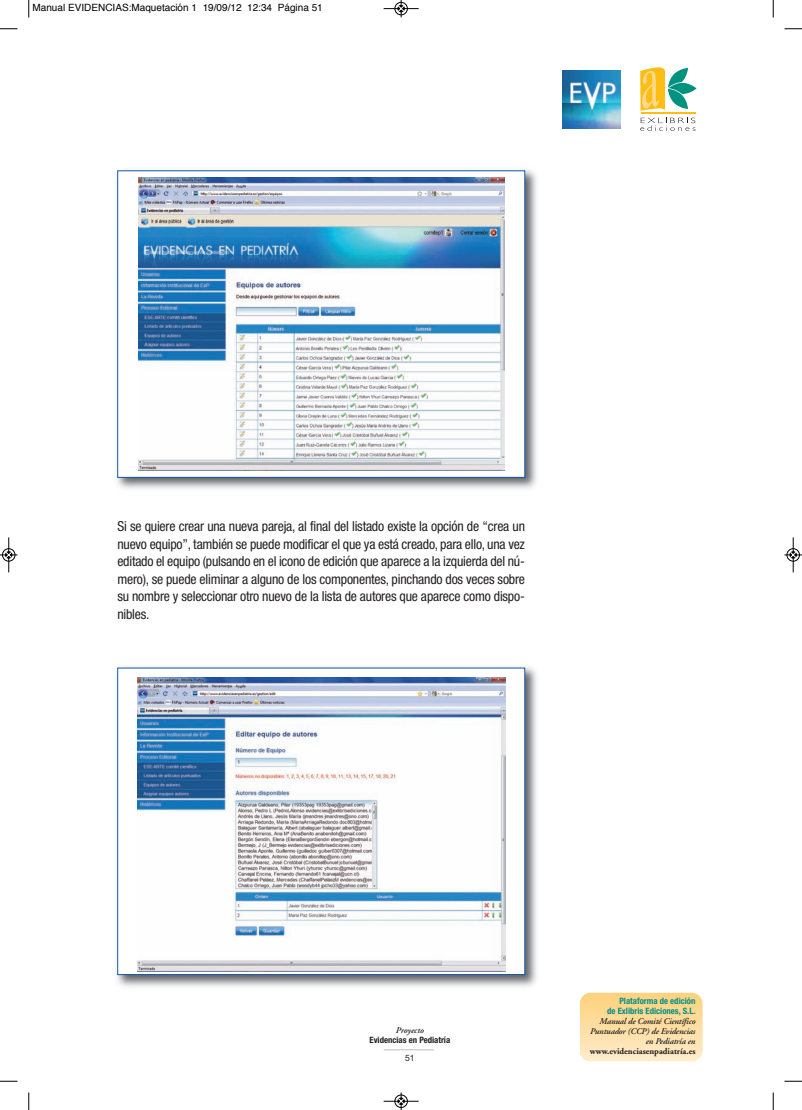
<style>
.page{position:relative;width:802px;height:1110px;background:#fff}
.page>*{position:absolute;margin:0;border:0;box-sizing:border-box;transform-origin:0 0}
.t1{font:condensed 13.75px/17.5px "Helvetica Neue";letter-spacing:-.015em;color:#231f20;text-align:justify}
.t2{font:10px "Helvetica";color:#000}
.t3{font:italic 600 8.75px/10px "Adobe Garamond";letter-spacing:-.015em;color:#231f20;text-align:right}
.t4{font:700 condensed 8.75px/10px "Helvetica Neue";color:#008f86;text-align:right}
.t5{font:700 8.75px "Adobe Garamond";color:#231f20}
.t6{font:700 condensed 8.75px "Helvetica Neue";color:#231f20}
.t7{font:8.75px "Helvetica Neue";color:#231f20}
</style>
<div class="page">
<hr style="left:384px;top:1049px;width:50px;height:1px;background:#bcbdc0">
<svg style="left:640px;top:118px;width:55px;height:13px"></svg>
<hr style="left:641px;top:112px;width:54px;height:1px;background:#fdbd12">
<svg style="left:640px;top:67px;width:56px;height:44px"></svg>
<img style="left:562px;top:71px;width:59px;height:58px">
<div style="left:580px;top:993px;width:122px;height:68px;background:linear-gradient(to bottom,#fed17c,#feecc9);border-radius:11px"></div>
<img style="left:116px;top:169px;width:421px;height:320px">
<div style="left:118px;top:171px;width:406px;height:306px;background:#fff"></div>
<img style="left:138px;top:178px;width:366px;height:293px">
<div style="left:117px;top:170px;width:408px;height:308px;border:1px solid #105aaa"></div>
<img style="left:116px;top:666px;width:421px;height:321px">
<div style="left:118px;top:668px;width:406px;height:306px;background:#fff"></div>
<img style="left:137px;top:677px;width:368px;height:295px">
<div style="left:117px;top:668px;width:408px;height:307px;border:1px solid #105aaa"></div>
<svg style="left:28px;top:0;width:2px;height:18px"></svg>
<svg style="left:0;top:28px;width:18px;height:2px"></svg>
<svg style="left:772px;top:0;width:2px;height:18px"></svg>
<svg style="left:784px;top:28px;width:18px;height:2px"></svg>
<svg style="left:28px;top:1092px;width:2px;height:18px"></svg>
<svg style="left:0;top:1081px;width:18px;height:1px"></svg>
<svg style="left:772px;top:1092px;width:2px;height:18px"></svg>
<svg style="left:784px;top:1081px;width:18px;height:1px"></svg>
<div style="left:394px;top:2px;width:14px;height:13px;border:1px solid #fff;border-radius:50%"></div>
<hr style="left:383px;top:8px;width:35px;height:1px;background:#000">
<div style="left:395px;top:2px;width:12px;height:13px;border:1px solid #000;border-radius:50%"></div>
<svg style="left:398px;top:0;width:6px;height:17px"></svg>
<div style="left:394px;top:1094px;width:14px;height:14px;border:1px solid #fff;border-radius:50%"></div>
<hr style="left:383px;top:1101px;width:35px;height:1px;background:#000">
<div style="left:395px;top:1095px;width:12px;height:13px;border:1px solid #000;border-radius:50%"></div>
<svg style="left:398px;top:1092px;width:6px;height:18px"></svg>
<div style="left:2px;top:548px;width:13px;height:14px;border:1px solid #fff;border-radius:50%"></div>
<hr style="left:9px;top:537px;width:1px;height:35px;background:#000">
<div style="left:2px;top:548px;width:13px;height:13px;border:1px solid #000;border-radius:50%"></div>
<svg style="left:0;top:552px;width:18px;height:6px"></svg>
<div style="left:786px;top:548px;width:13px;height:14px;border:1px solid #fff;border-radius:50%"></div>
<hr style="left:793px;top:537px;width:1px;height:35px;background:#000">
<div style="left:786px;top:548px;width:13px;height:13px;border:1px solid #000;border-radius:50%"></div>
<svg style="left:784px;top:552px;width:18px;height:6px"></svg>
<p class="t2" style="left:32px;top:4px;width:292px">Manual EVIDENCIAS:Maquetación 1 19/09/12 12:34 Página 51</p>
<p class="t1" style="left:117px;top:519px;width:409px">Si se quiere crear una nueva pareja, al final del listado existe la opción de “crea un nuevo equipo”, también se puede modificar el que ya está creado, para ello, una vez editado el equipo (pulsando en el icono de edición que aparece a la izquierda del nú&shy;mero), se puede eliminar a alguno de los componentes, pinchando dos veces sobre su nombre y seleccionar otro nuevo de la lista de autores que aparece como dispo&shy;nibles.</p>
<p class="t3" style="left:396px;top:1026px;width:30px">Proyecto</p>
<p class="t6" style="left:369px;top:1037px;width:82px">Evidencias en Pediatría</p>
<p class="t7" style="left:405px;top:1055px;width:11px">51</p>
<p class="t4" style="left:607px;top:997px;width:90px">Plataforma de edición<br>de Exlibris Ediciones, S.L.</p>
<p class="t3" style="left:590px;top:1017px;width:107px">Manual de Comité Científico<br>Puntuador (CCP) de Evidencias en Pediatría en</p>
<p class="t5" style="left:590px;top:1048px;width:107px">www.evidenciasenpadiatría.es</p>
</div>
